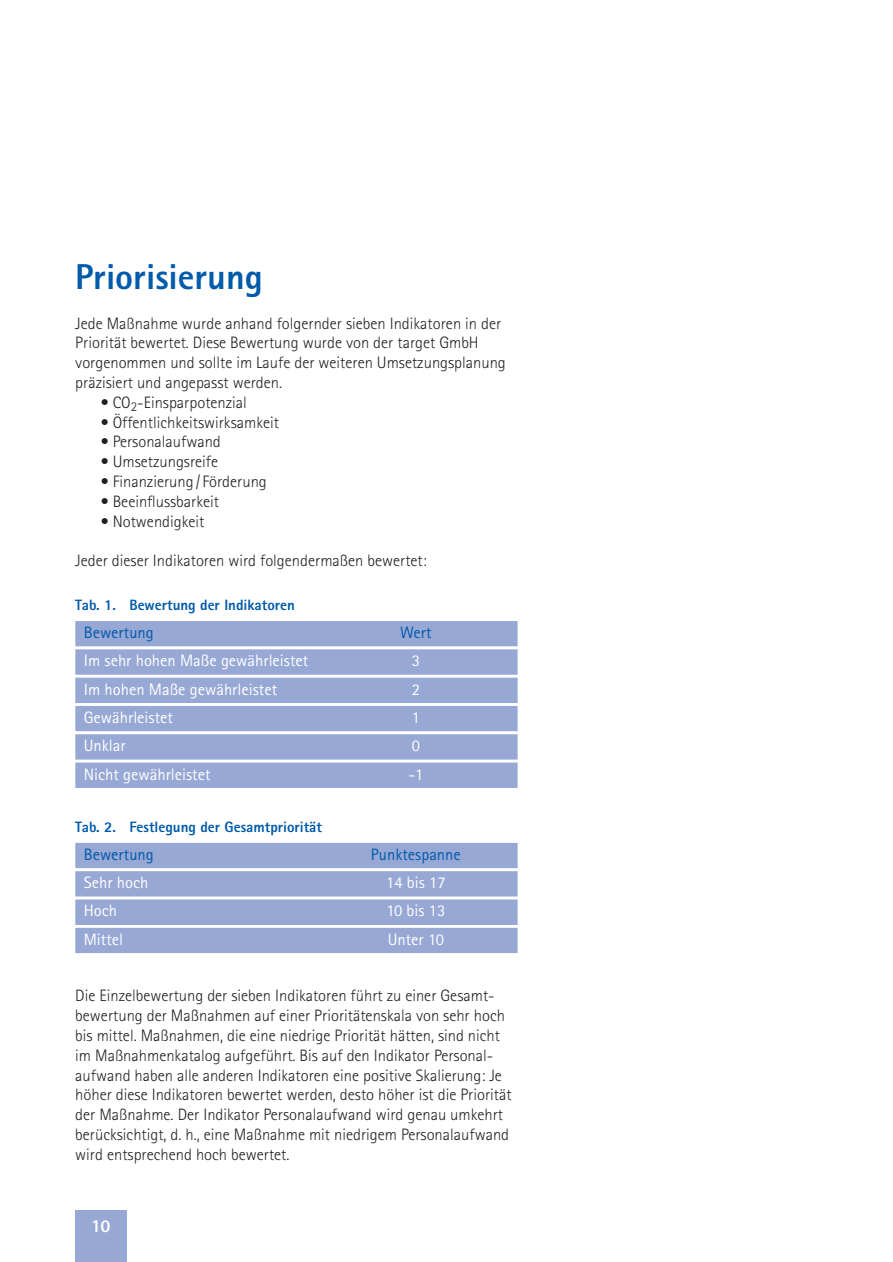
<style>
.page{position:relative;width:893px;height:1262px;background:#fff}
.page>*{position:absolute;margin:0;border:0;box-sizing:border-box;transform-origin:0 0}
.t1{font:800 36px "Rotis Sans Serif Std";color:#015aaa}
.t2{font:800 18px "Rotis Sans Serif Std";color:#fff}
.t3{font:300 16.5px/19.8px "Rotis Sans Serif Std";color:#231f20}
.t4{font:16.5px "Rotis Sans Serif Std";color:#fff}
.t5{font:16.5px "Rotis Sans Serif Std";color:#015aaa}
.t6{font:800 15px "Rotis Sans Serif Std";color:#015aaa}
</style>
<div class="page">
<div style="left:75px;top:1210px;width:51px;height:52px;background:#97a8d5"></div>
<div style="left:75px;top:621px;width:443px;height:26px;background:#97a8d5"></div>
<div style="left:75px;top:649px;width:443px;height:26px;background:#97a8d5"></div>
<div style="left:75px;top:678px;width:443px;height:25px;background:#97a8d5"></div>
<div style="left:75px;top:706px;width:443px;height:25px;background:#97a8d5"></div>
<div style="left:75px;top:734px;width:443px;height:26px;background:#97a8d5"></div>
<div style="left:75px;top:763px;width:443px;height:25px;background:#97a8d5"></div>
<div style="left:75px;top:843px;width:443px;height:25px;background:#97a8d5"></div>
<div style="left:75px;top:871px;width:443px;height:26px;background:#97a8d5"></div>
<div style="left:75px;top:899px;width:443px;height:26px;background:#97a8d5"></div>
<div style="left:75px;top:928px;width:443px;height:25px;background:#97a8d5"></div>
<h1 class="t1" style="left:75px;top:254px;width:189px">Priorisierung</h1>
<p class="t3" style="left:75px;top:313px;width:432px">Jede Maßnahme wurde anhand folgernder sieben Indikatoren in der Priorität bewertet. Diese Bewertung wurde von der target GmbH vorgenommen und sollte im Laufe der weiteren Umsetzungsplanung präzisiert und angepasst werden.</p>
<p class="t3" style="left:101px;top:392px;width:148px">• CO<sub>2</sub>-Einsparpotenzial</p>
<p class="t3" style="left:101px;top:412px;width:180px">• Öffentlichkeitswirksamkeit</p>
<p class="t3" style="left:101px;top:432px;width:122px">• Personalaufwand</p>
<p class="t3" style="left:101px;top:452px;width:119px">• Umsetzungsreife</p>
<p class="t3" style="left:101px;top:472px;width:168px">• Finanzierung / Förderung</p>
<p class="t3" style="left:101px;top:491px;width:120px">• Beeinflussbarkeit</p>
<p class="t3" style="left:101px;top:511px;width:105px">• Notwendigkeit</p>
<p class="t3" style="left:75px;top:551px;width:353px">Jeder dieser Indikatoren wird folgendermaßen bewertet:</p>
<p class="t6" style="left:75px;top:595px;width:221px">Tab. 1. Bewertung der Indikatoren</p>
<p class="t5" style="left:84px;top:623px;width:71px">Bewertung</p>
<p class="t5" style="left:400px;top:623px;width:33px">Wert</p>
<p class="t4" style="left:84px;top:651px;width:226px">Im sehr hohen Maße gewährleistet</p>
<p class="t4" style="left:412px;top:651px;width:10px">3</p>
<p class="t4" style="left:84px;top:679px;width:195px">Im hohen Maße gewährleistet</p>
<p class="t4" style="left:412px;top:679px;width:10px">2</p>
<p class="t4" style="left:84px;top:708px;width:91px">Gewährleistet</p>
<p class="t4" style="left:412px;top:708px;width:10px">1</p>
<p class="t4" style="left:84px;top:736px;width:43px">Unklar</p>
<p class="t4" style="left:412px;top:736px;width:10px">0</p>
<p class="t4" style="left:84px;top:764px;width:128px">Nicht gewährleistet</p>
<p class="t4" style="left:408px;top:764px;width:16px">-1</p>
<p class="t6" style="left:75px;top:817px;width:248px">Tab. 2. Festlegung der Gesamtpriorität</p>
<p class="t5" style="left:84px;top:845px;width:71px">Bewertung</p>
<p class="t5" style="left:371px;top:845px;width:91px">Punktespanne</p>
<p class="t4" style="left:84px;top:873px;width:66px">Sehr hoch</p>
<p class="t4" style="left:386px;top:873px;width:61px">14 bis 17</p>
<p class="t4" style="left:84px;top:901px;width:35px">Hoch</p>
<p class="t4" style="left:386px;top:901px;width:60px">10 bis 13</p>
<p class="t4" style="left:84px;top:929px;width:41px">Mittel</p>
<p class="t4" style="left:388px;top:929px;width:58px">Unter 10</p>
<p class="t3" style="left:75px;top:986px;width:438px">Die Einzelbewertung der sieben Indikatoren führt zu einer Gesamt&shy;bewertung der Maßnahmen auf einer Prioritätenskala von sehr hoch bis mittel. Maßnahmen, die eine niedrige Priorität hätten, sind nicht im Maßnahmenkatalog aufgeführt. Bis auf den Indikator Personal&shy;aufwand haben alle anderen Indikatoren eine positive Skalierung: Je höher diese Indikatoren bewertet werden, desto höher ist die Priorität der Maßnahme. Der Indikator Personalaufwand wird genau umkehrt berücksichtigt, d. h., eine Maßnahme mit niedrigem Personalaufwand wird entsprechend hoch bewertet.</p>
<p class="t2" style="left:91px;top:1214px;width:21px">10</p>
</div>
